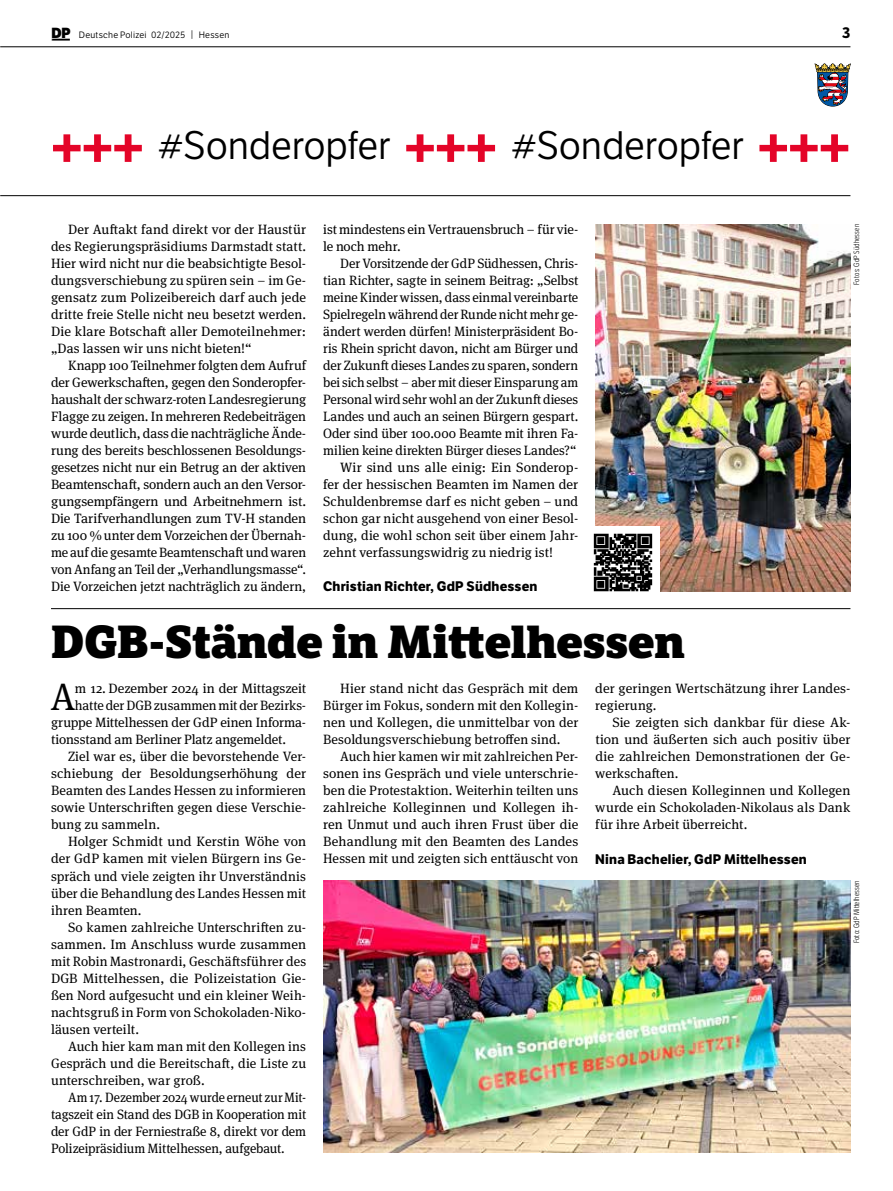
<style>
.page{position:relative;width:893px;height:1191px;background:#fff}
.page>*{position:absolute;margin:0;border:0;box-sizing:border-box;transform-origin:0 0}
.t1{font:800 45px "LFT Etica Sheriff";letter-spacing:-.01em;color:#000}
.t2{font:38.7px "LFT Etica Bk";letter-spacing:-.005em;color:#000}
.t3{font:38.25px "Meta Serif Pro";color:#000}
.t4{font:700 15px "LFT Etica";color:#000}
.t5{font:13.5px/17px "Meta Serif Pro";color:#000;text-align:justify}
.t6{font:700 13.5px "LFT Etica";letter-spacing:.015em;color:#000}
.t7{font:13.5px "Meta Serif Pro";color:#000;scale:.96 1}
.t8{font:13.5px "Meta Serif Pro";color:#000;scale:.95 1}
.t9{font:9px "LFT Etica Bk";letter-spacing:.025em;color:#000}
.t10{font:300 7.5px "LFT Etica Condensed";letter-spacing:.025em;color:#000}
.s1{font-family:"LFT Etica XB";font-size:14.25px}
.s2{font-size:9.3px}
.s3{font-family:"LFT Etica XB";font-size:52.65px;color:#e40428}
</style>
<div class="page">
<hr style="left:0;top:195px;width:850px;height:1px;background:#000">
<hr style="left:0;top:47px;width:850px;height:1px;background:#000">
<svg style="left:52px;top:39px;width:18px;height:2px"></svg>
<svg style="left:815px;top:64px;width:35px;height:42px"></svg>
<img style="left:595px;top:224px;width:255px;height:367px">
<hr style="left:51px;top:608px;width:799px;height:1px;background:#000">
<img style="left:323px;top:880px;width:527px;height:272px">
<img style="left:593px;top:526px;width:66px;height:66px">
<p class="t9" style="left:52px;top:29px;width:179px"><span class="s1">DP</span> Deutsche Polizei 02/2025 <span class="s2">|</span> Hessen</p>
<p class="t4" style="left:842px;top:23px;width:10px">3</p>
<h2 class="t2" style="left:51px;top:123px;width:801px"><span class="s3">+++</span> #Sonderopfer <span class="s3">+++</span> #Sonderopfer <span class="s3">+++</span></h2>
<p class="t5" style="left:51px;top:220px;width:257px;text-indent:17px">Der Auftakt fand direkt vor der Haustür des Regierungspräsidiums Darmstadt statt.<br>Hier wird nicht nur die beabsichtigte Besol&shy;dungsverschiebung zu spüren sein – im Ge&shy;gensatz zum Polizeibereich darf auch jede dritte freie Stelle nicht neu besetzt werden.<br>Die klare Botschaft aller Demoteilnehmer: „Das lassen wir uns nicht bieten!“</p>
<p class="t5" style="left:51px;top:356px;width:257px;text-indent:17px">Knapp 100 Teilnehmer folgten dem Aufruf der Gewerkschaften, gegen den Sonderopfer&shy;haushalt der schwarz-roten Landesregierung Flagge zu zeigen. In mehreren Redebeiträgen wurde deutlich, dass die nachträgliche Ände&shy;rung des bereits beschlossenen Besoldungs&shy;gesetzes nicht nur ein Betrug an der aktiven Beamtenschaft, sondern auch an den Versor&shy;gungsempfängern und Arbeitnehmern ist.<br>Die Tarifverhandlungen zum TV-H standen zu 100 % unter dem Vorzeichen der Übernah&shy;me auf die gesamte Beamtenschaft und waren von Anfang an Teil der „Verhandlungsmasse“.<br>Die Vorzeichen jetzt nachträglich zu ändern,</p>
<p class="t5" style="left:323px;top:220px;width:257px">ist mindestens ein Vertrauensbruch – für vie&shy;le noch mehr.</p>
<p class="t5" style="left:340px;top:254px;width:240px">Der Vorsitzende der GdP Südhessen, Chris-</p>
<p class="t5" style="left:323px;top:271px;width:257px">tian Richter, sagte in seinem Beitrag: „Selbst</p>
<p class="t5" style="left:323px;top:288px;width:257px">meine Kinder wissen, dass einmal vereinbarte</p>
<p class="t5" style="left:323px;top:305px;width:257px">Spielregeln während der Runde nicht mehr ge-</p>
<p class="t5" style="left:323px;top:322px;width:257px">ändert werden dürfen! Ministerpräsident Bo-</p>
<p class="t5" style="left:323px;top:339px;width:257px">ris Rhein spricht davon, nicht am Bürger und</p>
<p class="t5" style="left:323px;top:356px;width:257px">der Zukunft dieses Landes zu sparen, sondern</p>
<p class="t7" style="left:323px;top:372px;width:267px">bei sich selbst – aber mit dieser Einsparung am</p>
<p class="t5" style="left:323px;top:390px;width:257px">Personal wird sehr wohl an der Zukunft dieses</p>
<p class="t5" style="left:323px;top:407px;width:257px">Landes und auch an seinen Bürgern gespart.</p>
<p class="t5" style="left:323px;top:424px;width:257px">Oder sind über 100.000 Beamte mit ihren Fa-</p>
<p class="t5" style="left:323px;top:441px;width:255px">milien keine direkten Bürger dieses Landes?“</p>
<p class="t5" style="left:340px;top:458px;width:240px">Wir sind uns alle einig: Ein Sonderop-</p>
<p class="t5" style="left:323px;top:475px;width:257px">fer der hessischen Beamten im Namen der</p>
<p class="t5" style="left:323px;top:492px;width:257px">Schuldenbremse darf es nicht geben – und</p>
<p class="t5" style="left:323px;top:509px;width:257px">schon gar nicht ausgehend von einer Besol-</p>
<p class="t5" style="left:323px;top:526px;width:257px">dung, die wohl schon seit über einem Jahr-</p>
<p class="t5" style="left:323px;top:543px;width:231px">zehnt verfassungswidrig zu niedrig ist!</p>
<p class="t6" style="left:323px;top:578px;width:216px">Christian Richter, GdP Südhessen</p>
<p class="t10" style="left:852px;top:285px;width:62px;rotate:-90deg">Fotos: GdP Südhessen</p>
<h1 class="t1" style="left:51px;top:614px;width:636px">DGB-Stände in Mittelhessen</h1>
<h3 class="t3" style="left:50px;top:669px;width:27px">A</h3>
<p class="t5" style="left:75px;top:679px;width:233px">m 12. Dezember 2024 in der Mittagszeit</p>
<p class="t5" style="left:323px;top:679px;width:257px;text-indent:17px">Hier stand nicht das Gespräch mit dem Bürger im Fokus, sondern mit den Kollegin&shy;nen und Kollegen, die unmittelbar von der Besoldungsverschiebung betroffen sind.</p>
<p class="t5" style="left:323px;top:747px;width:257px;text-indent:17px">Auch hier kamen wir mit zahlreichen Per&shy;sonen ins Gespräch und viele unterschrie&shy;ben die Protestaktion. Weiterhin teilten uns zahlreiche Kolleginnen und Kollegen ih&shy;ren Unmut und auch ihren Frust über die Behandlung mit den Beamten des Landes Hessen mit und zeigten sich enttäuscht von</p>
<p class="t5" style="left:595px;top:679px;width:257px">der geringen Wertschätzung ihrer Landes&shy;regierung.</p>
<p class="t5" style="left:595px;top:713px;width:257px;text-indent:17px">Sie zeigten sich dankbar für diese Ak&shy;tion und äußerten sich auch positiv über die zahlreichen Demonstrationen der Ge&shy;werkschaften.</p>
<p class="t5" style="left:595px;top:781px;width:257px;text-indent:17px">Auch diesen Kolleginnen und Kollegen wurde ein Schokoladen-Nikolaus als Dank für ihre Arbeit überreicht.</p>
<p class="t6" style="left:595px;top:850px;width:213px">Nina Bachelier, GdP Mittelhessen</p>
<p class="t5" style="left:75px;top:696px;width:233px">hatte der DGB zusammen mit der Bezirks-</p>
<p class="t5" style="left:51px;top:713px;width:255px">gruppe Mittelhessen der GdP einen Informa-</p>
<p class="t5" style="left:51px;top:730px;width:237px">tionsstand am Berliner Platz angemeldet.</p>
<p class="t5" style="left:68px;top:747px;width:240px">Ziel war es, über die bevorstehende Ver-</p>
<p class="t5" style="left:51px;top:764px;width:257px">schiebung der Besoldungserhöhung der</p>
<p class="t5" style="left:51px;top:781px;width:257px">Beamten des Landes Hessen zu informieren</p>
<p class="t5" style="left:51px;top:798px;width:257px">sowie Unterschriften gegen diese Verschie-</p>
<p class="t5" style="left:51px;top:815px;width:111px">bung zu sammeln.</p>
<p class="t5" style="left:68px;top:832px;width:240px">Holger Schmidt und Kerstin Wöhe von</p>
<p class="t5" style="left:51px;top:849px;width:257px">der GdP kamen mit vielen Bürgern ins Ge-</p>
<p class="t5" style="left:51px;top:866px;width:257px">spräch und viele zeigten ihr Unverständnis</p>
<p class="t5" style="left:51px;top:883px;width:257px">über die Behandlung des Landes Hessen mit</p>
<p class="t5" style="left:51px;top:900px;width:92px">ihren Beamten.</p>
<p class="t5" style="left:68px;top:917px;width:240px">So kamen zahlreiche Unterschriften zu-</p>
<p class="t5" style="left:51px;top:934px;width:257px">sammen. Im Anschluss wurde zusammen</p>
<p class="t5" style="left:51px;top:951px;width:257px">mit Robin Mastronardi, Geschäftsführer des</p>
<p class="t5" style="left:51px;top:968px;width:257px">DGB Mittelhessen, die Polizeistation Gie-</p>
<p class="t5" style="left:51px;top:985px;width:257px">ßen Nord aufgesucht und ein kleiner Weih-</p>
<p class="t5" style="left:51px;top:1002px;width:257px">nachtsgruß in Form von Schokoladen-Niko-</p>
<p class="t5" style="left:51px;top:1019px;width:89px">läusen verteilt.</p>
<p class="t5" style="left:68px;top:1036px;width:240px">Auch hier kam man mit den Kollegen ins</p>
<p class="t5" style="left:51px;top:1053px;width:257px">Gespräch und die Bereitschaft, die Liste zu</p>
<p class="t5" style="left:51px;top:1070px;width:155px">unterschreiben, war groß.</p>
<p class="t8" style="left:68px;top:1087px;width:252px">Am 17. Dezember 2024 wurde erneut zur Mit-</p>
<p class="t5" style="left:51px;top:1104px;width:257px">tagszeit ein Stand des DGB in Kooperation mit</p>
<p class="t5" style="left:51px;top:1121px;width:257px">der GdP in der Ferniestraße 8, direkt vor dem</p>
<p class="t5" style="left:51px;top:1138px;width:235px">Polizeipräsidium Mittelhessen, aufgebaut.</p>
<p class="t10" style="left:852px;top:943px;width:64px;rotate:-90deg">Foto: GdP Mittelhessen</p>
</div>
